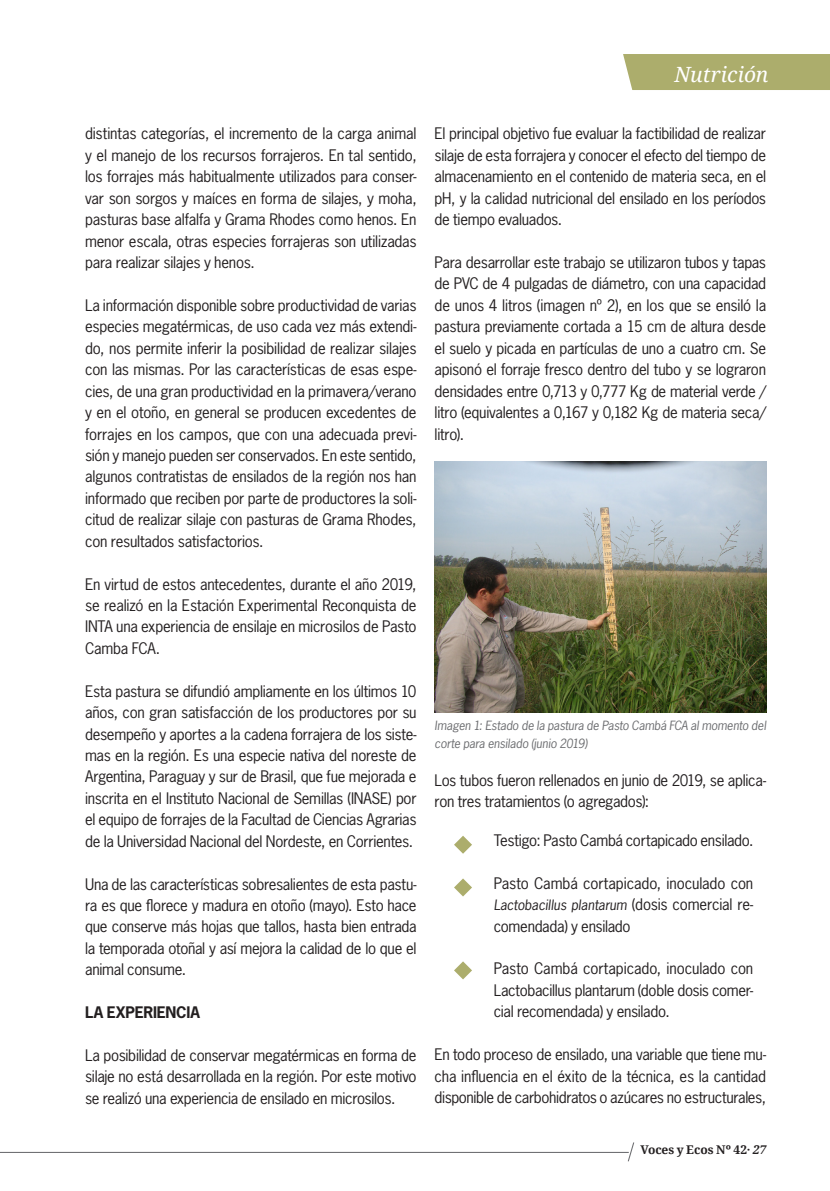
<style>
.page{position:relative;width:830px;height:1191px;background:#fff}
.page>*{position:absolute;margin:0;border:0;box-sizing:border-box;transform-origin:0 0}
.t1{font:italic 21px "Droid Serif";color:#fff}
.texto{font:15px/21.5px "News Gothic Std";letter-spacing:-.02em;color:#231f20;text-align:justify}
.texto-2{font:700 15px "News Gothic Std";letter-spacing:-.01em;color:#231f20}
.texto-3{font:italic 13.5px "News Gothic Std";color:#231f20}
.texto-4{font:italic 12px/18px "News Gothic Std";letter-spacing:-.015em;color:#6c6d70}
.t2{font:700 12px "Droid Serif";letter-spacing:-.005em;color:#231f20}
.s1{font-style:normal;font-size:15px}
.s2{font-style:italic}
</style>
<div class="page">
<hr style="left:0;top:1151px;width:628px;height:2px;background:#6c6d70">
<svg style="left:626px;top:1142px;width:8px;height:20px"></svg>
<div style="left:623px;top:54px;width:206px;height:36px;background:#acad6c"></div>
<img style="left:434px;top:461px;width:331px;height:251px">
<svg style="left:454px;top:878px;width:18px;height:18px"></svg>
<svg style="left:454px;top:836px;width:18px;height:17px"></svg>
<svg style="left:454px;top:961px;width:18px;height:18px"></svg>
<p class="texto" style="left:85px;top:123px;width:333px">distintas categorías, el incremento de la carga animal y el manejo de los recursos forrajeros. En tal sentido, los forrajes más habitualmente utilizados para conser&shy;var son sorgos y maíces en forma de silajes, y moha, pasturas base alfalfa y Grama Rhodes como henos. En menor escala, otras especies forrajeras son utilizadas para realizar silajes y henos.</p>
<p class="texto" style="left:85px;top:294px;width:333px">La información disponible sobre productividad de varias especies megatérmicas, de uso cada vez más extendi&shy;do, nos permite inferir la posibilidad de realizar silajes con las mismas. Por las características de esas espe&shy;cies, de una gran productividad en la primavera/verano y en el otoño, en general se producen excedentes de forrajes en los campos, que con una adecuada previ&shy;sión y manejo pueden ser conservados. En este sentido, algunos contratistas de ensilados de la región nos han informado que reciben por parte de productores la soli&shy;citud de realizar silaje con pasturas de Grama Rhodes, con resultados satisfactorios.</p>
<p class="texto" style="left:85px;top:573px;width:333px">En virtud de estos antecedentes, durante el año 2019, se realizó en la Estación Experimental Reconquista de INTA una experiencia de ensilaje en microsilos de Pasto Camba FCA.</p>
<p class="texto" style="left:85px;top:680px;width:333px">Esta pastura se difundió ampliamente en los últimos 10 años, con gran satisfacción de los productores por su desempeño y aportes a la cadena forrajera de los siste&shy;mas en la región. Es una especie nativa del noreste de Argentina, Paraguay y sur de Brasil, que fue mejorada e inscrita en el Instituto Nacional de Semillas (INASE) por el equipo de forrajes de la Facultad de Ciencias Agrarias de la Universidad Nacional del Nordeste, en Corrientes.</p>
<p class="texto" style="left:85px;top:873px;width:333px">Una de las características sobresalientes de esta pastu&shy;ra es que florece y madura en otoño (mayo). Esto hace que conserve más hojas que tallos, hasta bien entrada la temporada otoñal y así mejora la calidad de lo que el animal consume.</p>
<p class="texto-2" style="left:85px;top:1002px;width:116px">LA EXPERIENCIA</p>
<p class="texto" style="left:85px;top:1044px;width:333px">La posibilidad de conservar megatérmicas en forma de silaje no está desarrollada en la región. Por este motivo se realizó una experiencia de ensilado en microsilos.</p>
<p class="t1" style="left:674px;top:62px;width:95px">Nutrición</p>
<p class="texto" style="left:434px;top:123px;width:333px">El principal objetivo fue evaluar la factibilidad de realizar silaje de esta forrajera y conocer el efecto del tiempo de almacenamiento en el contenido de materia seca, en el pH, y la calidad nutricional del ensilado en los períodos de tiempo evaluados.</p>
<p class="texto" style="left:434px;top:251px;width:333px">Para desarrollar este trabajo se utilizaron tubos y tapas de PVC de 4 pulgadas de diámetro, con una capacidad de unos 4 litros (imagen nº 2), en los que se ensiló la pastura previamente cortada a 15 cm de altura desde el suelo y picada en partículas de uno a cuatro cm. Se apisonó el forraje fresco dentro del tubo y se lograron densidades entre 0,713 y 0,777 Kg de material verde / litro (equivalentes a 0,167 y 0,182 Kg de materia seca/ litro).</p>
<p class="texto-4" style="left:434px;top:716px;width:333px">Imagen 1: Estado de la pastura de Pasto Cambá FCA al momento del corte para ensilado (junio 2019)</p>
<p class="texto" style="left:434px;top:769px;width:333px">Los tubos fueron rellenados en junio de 2019, se aplica&shy;ron tres tratamientos (o agregados):</p>
<p class="texto" style="left:493px;top:829px;width:261px">Testigo: Pasto Cambá cortapicado ensilado.</p>
<p class="texto" style="left:493px;top:872px;width:261px">Pasto Cambá cortapicado, inoculado con</p>
<p class="texto-3" style="left:493px;top:896px;width:261px">Lactobacillus plantarum <span class="s1">(dosis comercial re-</span></p>
<p class="texto" style="left:493px;top:915px;width:138px">comendada) y ensilado</p>
<p class="texto" style="left:493px;top:958px;width:261px">Pasto Cambá cortapicado, inoculado con Lactobacillus plantarum (doble dosis comer&shy;cial recomendada) y ensilado.</p>
<p class="texto" style="left:434px;top:1043px;width:333px">En todo proceso de ensilado, una variable que tiene mu&shy;cha influencia en el éxito de la técnica, es la cantidad disponible de carbohidratos o azúcares no estructurales,</p>
<p class="t2" style="left:640px;top:1142px;width:127px">Voces y Ecos Nº 42· <span class="s2">27</span></p>
</div>
